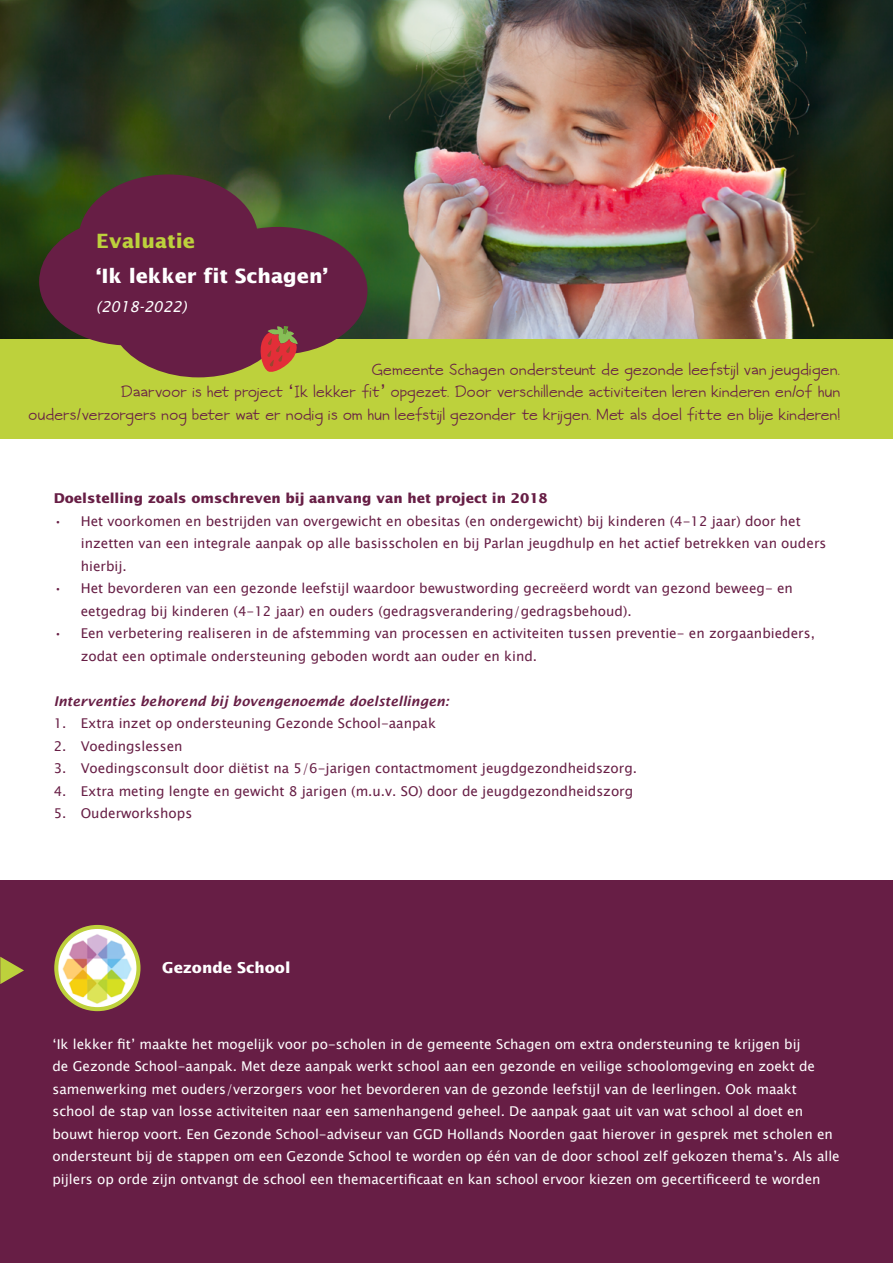
<style>
.page{position:relative;width:893px;height:1263px;background:#fff}
.page>*{position:absolute;margin:0;border:0;box-sizing:border-box;transform-origin:0 0}
.t1{font:700 19.65px "Lucida Sans";color:#fff}
.t2{font:700 19.65px "Lucida Sans";color:#bdd13c}
.t3{font:16.5px "Fictional Friend DEMO";letter-spacing:.03em;color:#671e45}
.t4{font:700 15px "Lucida Sans";color:#fff}
.t5{font:italic 15px "Lucida Sans";color:#fff}
.t6{font:13.5px/22.5px "Lucida Sans Unicode";color:#671e45}
.t7{font:13.5px/22.5px "Lucida Sans Unicode";color:#fff}
.t8{font:700 13.5px "Lucida Sans Std";color:#671e45}
.t9{font:italic 600 13.5px "Lucida Sans";color:#671e45}
.s1{font-family:"Lucida Sans Unicode"}
</style>
<div class="page">
<img style="left:0;top:0;width:893px;height:339px">
<div style="left:0;top:339px;width:893px;height:100px;background:#bdd13c"></div>
<div style="left:0;top:880px;width:893px;height:383px;background:#671e45"></div>
<svg style="left:39px;top:174px;width:328px;height:203px;fill:#671e45"></svg>
<svg style="left:258px;top:326px;width:40px;height:48px"></svg>
<svg style="left:0;top:957px;width:24px;height:27px"></svg>
<img style="left:56px;top:927px;width:82px;height:82px;border-radius:41px">
<div style="left:54px;top:925px;width:87px;height:86px;border:4px solid #bed13c;border-radius:50%"></div>
<p class="t2" style="left:96px;top:230px;width:100px">Evaluatie</p>
<p class="t1" style="left:96px;top:265px;width:233px">‘Ik lekker fit Schagen’</p>
<p class="t5" style="left:96px;top:298px;width:92px">(2018-2022)</p>
<p class="t3" style="left:372px;top:360px;width:470px">Gemeente Schagen ondersteunt de gezonde leefstijl van jeugdigen.</p>
<p class="t3" style="left:121px;top:382px;width:721px">Daarvoor is het project <span class="s1">‘</span>Ik lekker fit<span class="s1">’</span> opgezet. Door verschillende activiteiten leren kinderen en/of hun</p>
<p class="t3" style="left:29px;top:405px;width:813px">ouders/verzorgers nog beter wat er nodig is om hun leefstijl gezonder te krijgen. Met als doel fitte en blije kinderen!</p>
<p class="t8" style="left:54px;top:491px;width:496px">Doelstelling zoals omschreven bij aanvang van het project in 2018</p>
<p class="t6" style="left:81px;top:510px;width:747px;text-indent:-27px">• Het voorkomen en bestrijden van overgewicht en obesitas (en ondergewicht) bij kinderen (4-12 jaar) door het inzetten van een integrale aanpak op alle basisscholen en bij Parlan jeugdhulp en het actief betrekken van ouders hierbij.</p>
<p class="t6" style="left:81px;top:577px;width:714px;text-indent:-27px">• Het bevorderen van een gezonde leefstijl waardoor bewustwording gecreëerd wordt van gezond beweeg- en eetgedrag bij kinderen (4-12 jaar) en ouders (gedragsverandering/gedragsbehoud).</p>
<p class="t6" style="left:81px;top:622px;width:736px;text-indent:-27px">• Een verbetering realiseren in de afstemming van processen en activiteiten tussen preventie- en zorgaanbieders, zodat een optimale ondersteuning geboden wordt aan ouder en kind.</p>
<p class="t9" style="left:54px;top:693px;width:397px">Interventies behorend bij bovengenoemde doelstellingen:</p>
<p class="t6" style="left:54px;top:712px;width:384px">1. Extra inzet op ondersteuning Gezonde School-aanpak</p>
<p class="t6" style="left:54px;top:735px;width:130px">2. Voedingslessen</p>
<p class="t6" style="left:54px;top:757px;width:585px">3. Voedingsconsult door diëtist na 5/6-jarigen contactmoment jeugdgezondheidszorg.</p>
<p class="t6" style="left:54px;top:780px;width:581px">4. Extra meting lengte en gewicht 8 jarigen (m.u.v. SO) door de jeugdgezondheidszorg</p>
<p class="t6" style="left:54px;top:802px;width:140px">5. Ouderworkshops</p>
<p class="t4" style="left:162px;top:959px;width:130px">Gezonde School</p>
<p class="t7" style="left:52px;top:1033px;width:789px">‘Ik lekker fit’ maakte het mogelijk voor po-scholen in de gemeente Schagen om extra ondersteuning te krijgen bij<br>de Gezonde School-aanpak. Met deze aanpak werkt school aan een gezonde en veilige schoolomgeving en zoekt de samenwerking met ouders/verzorgers voor het bevorderen van de gezonde leefstijl van de leerlingen. Ook maakt school de stap van losse activiteiten naar een samenhangend geheel. De aanpak gaat uit van wat school al doet en bouwt hierop voort. Een Gezonde School-adviseur van GGD Hollands Noorden gaat hierover in gesprek met scholen en ondersteunt bij de stappen om een Gezonde School te worden op één van de door school zelf gekozen thema’s. Als alle pijlers op orde zijn ontvangt de school een themacertificaat en kan school ervoor kiezen om gecertificeerd te worden</p>
</div>
